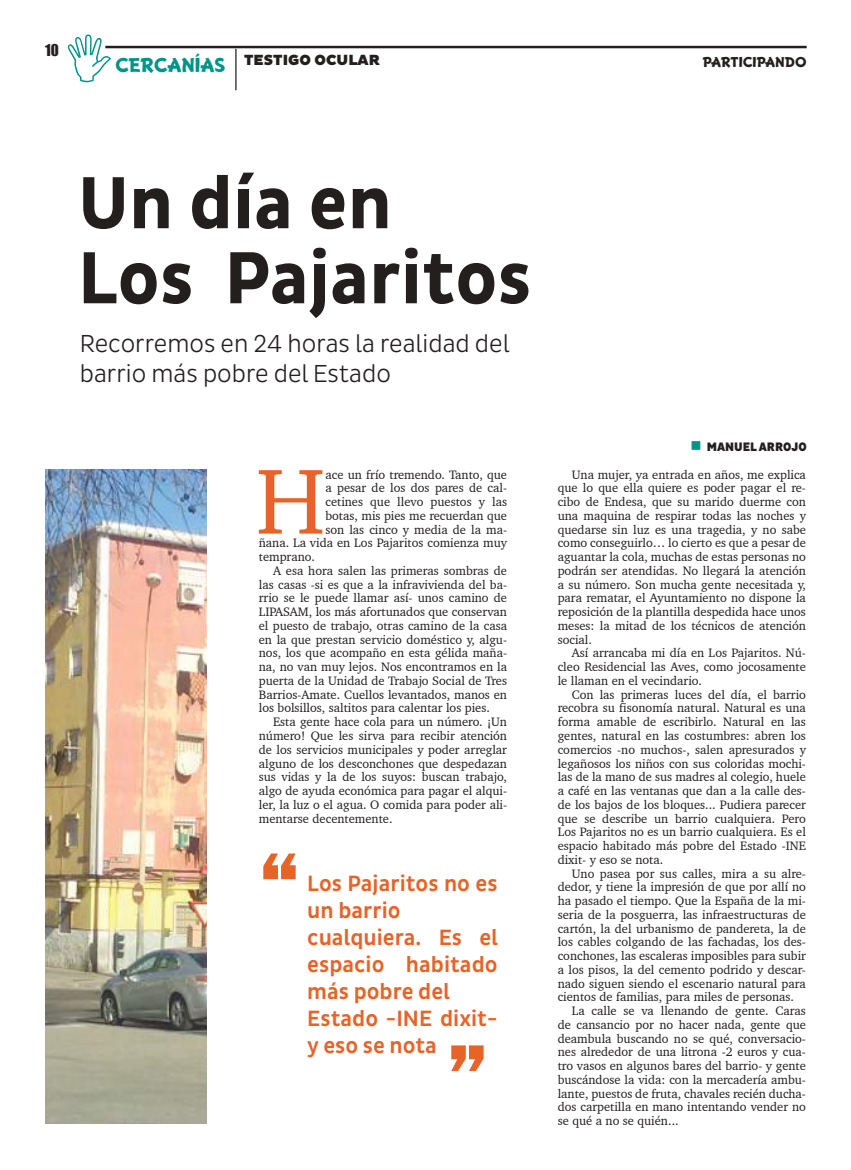
<style>
.page{position:relative;width:851px;height:1170px;background:#fff}
.page>*{position:absolute;margin:0;border:0;box-sizing:border-box;transform-origin:0 0}
.t1{font:94.5px "Charter IT Cby BT";color:#e76428}
.t2{font:800 90px "Franklin Gothic";color:#e76428}
.t3{font:700 75px/75px "Pluto Sans Cond";color:#241f1f}
.t4{font:300 25px/30px "Pluto Sans Cond";color:#241f1f}
.t5{font:500 22.5px/27px "Pluto Sans Cond";color:#e76428}
.t6{font:17.5px "Adventuring";color:#009488}
.t7{font:900 15px "Pluto Sans";color:#241f1f}
.t8{font:15px "Impact";color:#241f1f}
.t9{font:12.5px/13.8px "Charter IT Cby BT";color:#241f1f;text-align:justify}
.t10{font:900 12.5px "Pluto Sans Cond";color:#241f1f}
.t11{font:12.5px "Adventuring";color:#241f1f}
.s1{color:#009488}
</style>
<div class="page">
<hr style="left:105px;top:46px;width:701px;height:2px;background:#241f1f">
<hr style="left:235px;top:49px;width:1px;height:41px;background:#241f1f">
<img style="left:45px;top:469px;width:161px;height:654px">
<svg style="left:105px;top:45px;width:6px;height:4px"></svg>
<p class="t8" style="left:45px;top:38px;width:15px">10</p>
<h3 class="t6" style="left:115px;top:53px;width:112px">CERCANÍAS</h3>
<p class="t11" style="left:702px;top:53px;width:106px">PARTICIPANDO</p>
<p class="t7" style="left:244px;top:51px;width:137px">TESTIGO OCULAR</p>
<h3 class="t3" style="left:78px;top:167px;width:455px">Un día en<br>Los Pajaritos</h3>
<h3 class="t4" style="left:80px;top:328px;width:431px">Recorremos en 24 horas la realidad del barrio más pobre del Estado</h3>
<h1 class="t1" style="left:256px;top:442px;width:71px">H</h1>
<p class="t9" style="left:325px;top:467px;width:183px">ace un frío tremendo. Tanto, que</p>
<p class="t9" style="left:325px;top:481px;width:183px">a pesar de los dos pares de cal-</p>
<p class="t9" style="left:325px;top:494px;width:183px">cetines que llevo puestos y las</p>
<p class="t9" style="left:325px;top:508px;width:183px">botas, mis pies me recuerdan que</p>
<p class="t9" style="left:325px;top:522px;width:183px">son las cinco y media de la ma-</p>
<p class="t9" style="left:259px;top:536px;width:250px">ñana. La vida en Los Pajaritos comienza muy</p>
<p class="t9" style="left:259px;top:549px;width:57px">temprano.</p>
<p class="t9" style="left:273px;top:563px;width:235px">A esa hora salen las primeras sombras de</p>
<p class="t9" style="left:259px;top:577px;width:250px">las casas -si es que a la infravivienda del ba-</p>
<p class="t9" style="left:259px;top:591px;width:250px">rrio se le puede llamar así- unos camino de</p>
<p class="t9" style="left:259px;top:604px;width:250px">LIPASAM, los más afortunados que conservan</p>
<p class="t9" style="left:259px;top:618px;width:250px">el puesto de trabajo, otras camino de la casa</p>
<p class="t9" style="left:259px;top:632px;width:250px">en la que prestan servicio doméstico y, algu-</p>
<p class="t9" style="left:259px;top:646px;width:250px">nos, los que acompaño en esta gélida maña-</p>
<p class="t9" style="left:259px;top:659px;width:250px">na, no van muy lejos. Nos encontramos en la</p>
<p class="t9" style="left:259px;top:673px;width:250px">puerta de la Unidad de Trabajo Social de Tres</p>
<p class="t9" style="left:259px;top:687px;width:250px">Barrios-Amate. Cuellos levantados, manos en</p>
<p class="t9" style="left:259px;top:701px;width:232px">los bolsillos, saltitos para calentar los pies.</p>
<p class="t9" style="left:273px;top:714px;width:235px">Esta gente hace cola para un número. ¡Un</p>
<p class="t9" style="left:259px;top:728px;width:250px">número! Que les sirva para recibir atención</p>
<p class="t9" style="left:259px;top:742px;width:250px">de los servicios municipales y poder arreglar</p>
<p class="t9" style="left:259px;top:756px;width:250px">alguno de los desconchones que despedazan</p>
<p class="t9" style="left:259px;top:769px;width:250px">sus vidas y la de los suyos: buscan trabajo,</p>
<p class="t9" style="left:259px;top:783px;width:250px">algo de ayuda económica para pagar el alqui-</p>
<p class="t9" style="left:259px;top:797px;width:250px">ler, la luz o el agua. O comida para poder ali-</p>
<p class="t9" style="left:259px;top:811px;width:135px">mentarse decentemente.</p>
<h2 class="t2" style="left:259px;top:825px;width:43px">“</h2>
<h3 class="t5" style="left:307px;top:870px;width:192px">Los Pajaritos no es un barrio cualquiera. Es el espacio habitado más pobre del<br>Estado -INE dixit&shy;y eso se nota</h3>
<h2 class="t2" style="left:446px;top:1016px;width:43px">”</h2>
<p class="t10" style="left:690px;top:440px;width:118px"><span class="s1">■</span> MANUEL ARROJO</p>
<p class="t9" style="left:557px;top:467px;width:250px;text-indent:14px">Una mujer, ya entrada en años, me explica que lo que ella quiere es poder pagar el re&shy;cibo de Endesa, que su marido duerme con una maquina de respirar todas las noches y quedarse sin luz es una tragedia, y no sabe como conseguirlo… lo cierto es que a pesar de aguantar la cola, muchas de estas personas no podrán ser atendidas. No llegará la atención a su número. Son mucha gente necesitada y, para rematar, el Ayuntamiento no dispone la reposición de la plantilla despedida hace unos meses: la mitad de los técnicos de atención social.</p>
<p class="t9" style="left:557px;top:646px;width:250px;text-indent:14px">Así arrancaba mi día en Los Pajaritos. Nú&shy;cleo Residencial las Aves, como jocosamente le llaman en el vecindario.</p>
<p class="t9" style="left:557px;top:687px;width:250px;text-indent:14px">Con las primeras luces del día, el barrio recobra su fisonomía natural. Natural es una forma amable de escribirlo. Natural en las gentes, natural en las costumbres: abren los comercios -no muchos-, salen apresurados y legañosos los niños con sus coloridas mochi&shy;las de la mano de sus madres al colegio, huele a café en las ventanas que dan a la calle des&shy;de los bajos de los bloques... Pudiera parecer que se describe un barrio cualquiera. Pero Los Pajaritos no es un barrio cualquiera. Es el espacio habitado más pobre del Estado -INE dixit- y eso se nota.</p>
<p class="t9" style="left:572px;top:866px;width:235px">Uno pasea por sus calles, mira a su alre-</p>
<p class="t9" style="left:557px;top:879px;width:250px">dedor, y tiene la impresión de que por allí no</p>
<p class="t9" style="left:557px;top:893px;width:250px">ha pasado el tiempo. Que la España de la mi-</p>
<p class="t9" style="left:557px;top:907px;width:250px">seria de la posguerra, las infraestructuras de</p>
<p class="t9" style="left:557px;top:921px;width:250px">cartón, la del urbanismo de pandereta, la de</p>
<p class="t9" style="left:557px;top:934px;width:250px">los cables colgando de las fachadas, los des-</p>
<p class="t9" style="left:557px;top:948px;width:250px">conchones, las escaleras imposibles para subir</p>
<p class="t9" style="left:557px;top:962px;width:250px">a los pisos, la del cemento podrido y descar-</p>
<p class="t9" style="left:557px;top:976px;width:250px">nado siguen siendo el escenario natural para</p>
<p class="t9" style="left:557px;top:989px;width:238px">cientos de familias, para miles de personas.</p>
<p class="t9" style="left:572px;top:1003px;width:235px">La calle se va llenando de gente. Caras</p>
<p class="t9" style="left:557px;top:1017px;width:250px">de cansancio por no hacer nada, gente que</p>
<p class="t9" style="left:557px;top:1031px;width:250px">deambula buscando no se qué, conversacio-</p>
<p class="t9" style="left:557px;top:1044px;width:250px">nes alrededor de una litrona -2 euros y cua-</p>
<p class="t9" style="left:557px;top:1058px;width:250px">tro vasos en algunos bares del barrio- y gente</p>
<p class="t9" style="left:557px;top:1072px;width:250px">buscándose la vida: con la mercadería ambu-</p>
<p class="t9" style="left:557px;top:1086px;width:250px">lante, puestos de fruta, chavales recién ducha-</p>
<p class="t9" style="left:557px;top:1099px;width:250px">dos carpetilla en mano intentando vender no</p>
<p class="t9" style="left:557px;top:1113px;width:122px">se qué a no se quién...</p>
</div>
